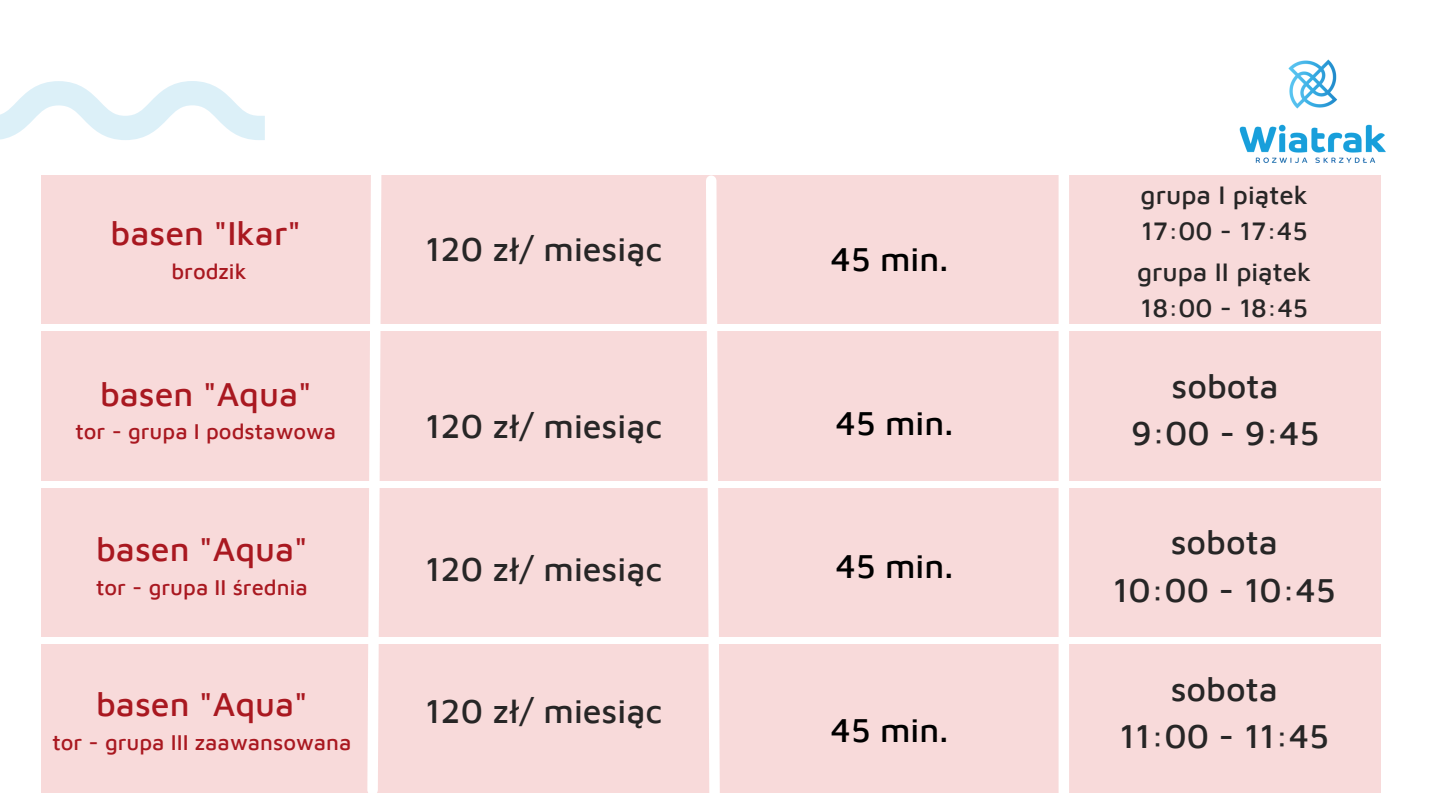
<style>
.page{position:relative;width:1440px;height:810px;background:#fff}
.page>*{position:absolute;margin:0;border:0;box-sizing:border-box;transform-origin:0 0}
.t1{font:500 34px "Maven Pro";color:#272626}
.t2{font:500 34px "Maven Pro";color:#a91820}
.t3{font:500 34px "Maven Pro";color:#000}
.t4{font:500 26px "Maven Pro";color:#272626}
.t5{font:500 22px "Maven Pro";color:#a91820}
</style>
<div class="page">
<div style="left:41px;top:175px;width:1340px;height:149px;background:#f8dada"></div>
<div style="left:41px;top:331px;width:1340px;height:150px;background:#f8dada"></div>
<div style="left:41px;top:488px;width:1340px;height:149px;background:#f8dada"></div>
<div style="left:41px;top:644px;width:1340px;height:149px;background:#f8dada"></div>
<img style="left:1239px;top:59px;width:147px;height:104px">
<svg style="left:367px;top:175px;width:15px;height:618px"></svg>
<svg style="left:706px;top:175px;width:14px;height:618px"></svg>
<div style="left:1059px;top:145px;width:10px;height:648px;background:#fff"></div>
<svg style="left:0;top:81px;width:265px;height:59px"></svg>
<p class="t2" style="left:111px;top:213px;width:192px">basen "Ikar"</p>
<p class="t5" style="left:171px;top:258px;width:77px">brodzik</p>
<p class="t2" style="left:100px;top:373px;width:213px">basen "Aqua"</p>
<p class="t5" style="left:75px;top:418px;width:262px">tor - grupa I podstawowa</p>
<p class="t2" style="left:96px;top:528px;width:213px">basen "Aqua"</p>
<p class="t5" style="left:96px;top:573px;width:213px">tor - grupa II średnia</p>
<p class="t2" style="left:96px;top:683px;width:213px">basen "Aqua"</p>
<p class="t5" style="left:52px;top:729px;width:301px">tor - grupa III zaawansowana</p>
<p class="t1" style="left:425px;top:229px;width:239px">120 zł/ miesiąc</p>
<p class="t1" style="left:425px;top:405px;width:239px">120 zł/ miesiąc</p>
<p class="t1" style="left:425px;top:548px;width:239px">120 zł/ miesiąc</p>
<p class="t1" style="left:425px;top:691px;width:239px">120 zł/ miesiąc</p>
<p class="t3" style="left:830px;top:238px;width:119px">45 min.</p>
<p class="t3" style="left:835px;top:402px;width:119px">45 min.</p>
<p class="t3" style="left:835px;top:546px;width:119px">45 min.</p>
<p class="t3" style="left:830px;top:709px;width:119px">45 min.</p>
<p class="t4" style="left:1141px;top:179px;width:169px">grupa I piątek</p>
<p class="t4" style="left:1141px;top:215px;width:168px">17:00 - 17:45</p>
<p class="t4" style="left:1137px;top:255px;width:176px">grupa II piątek</p>
<p class="t4" style="left:1140px;top:291px;width:169px">18:00 - 18:45</p>
<p class="t1" style="left:1172px;top:365px;width:109px">sobota</p>
<p class="t1" style="left:1131px;top:412px;width:190px">9:00 - 9:45</p>
<p class="t1" style="left:1171px;top:522px;width:109px">sobota</p>
<p class="t1" style="left:1113px;top:569px;width:224px">10:00 - 10:45</p>
<p class="t1" style="left:1171px;top:668px;width:109px">sobota</p>
<p class="t1" style="left:1120px;top:715px;width:211px">11:00 - 11:45</p>
</div>
